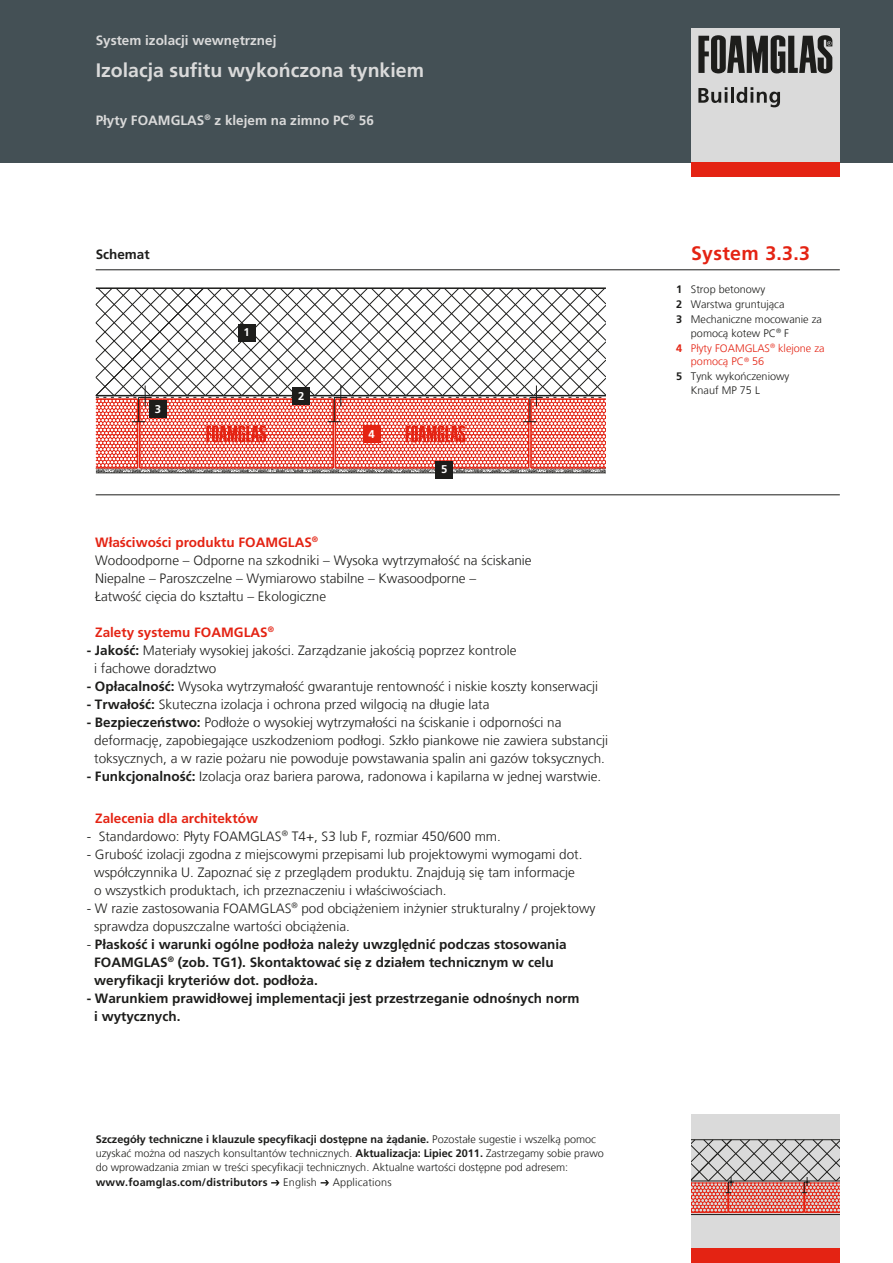
<style>
.page{position:relative;width:893px;height:1263px;background:#fff}
.page>*{position:absolute;margin:0;border:0;box-sizing:border-box;transform-origin:0 0}
.t1{font:700 19.5px "Frutiger LT Com";color:#dadada}
.t2{font:700 19.5px "Frutiger LT Com";letter-spacing:.015em;color:#e42313}
.t3{font:300 13.5px/18px "Frutiger LT Com";color:#1d1d1b}
.t4{font:700 13.5px/18px "Frutiger LT Com";color:#1d1d1b}
.t5{font:700 13.5px "Frutiger LT Com";color:#dadada}
.t6{font:700 13.5px "Frutiger LT Com";color:#e42313}
.t7{font:700 11.25px "Frutiger LT Com";color:#fff}
.t8{font:300 10.8px/15px "Frutiger LT Com";color:#1d1d1b}
.t9{font:300 10.8px/15px "Frutiger LT Com";color:#e42313}
.t10{font:700 10.8px/15px "Frutiger LT Com";letter-spacing:.015em;color:#1d1d1b;text-align:justify}
.t11{font:700 10.8px "Frutiger LT Com";color:#e42313}
.s1{font-weight:700;color:#e42313}
.s2{font-weight:700}
.s3{font-weight:300}
.s4{color:#1d1d1b}
.s5{color:#e42313}
</style>
<div class="page">
<div style="left:0;top:0;width:893px;height:162px;background:#445055"></div>
<div style="left:691px;top:28px;width:149px;height:134px;background:#dadada"></div>
<div style="left:691px;top:162px;width:149px;height:15px;background:#e42313"></div>
<svg style="left:698px;top:35px;width:134px;height:38px"></svg>
<svg style="left:698px;top:87px;width:29px;height:16px"></svg>
<hr style="left:731px;top:87px;width:3px;height:16px;background:#1d1d1b">
<svg style="left:736px;top:87px;width:44px;height:20px"></svg>
<div style="left:691px;top:1114px;width:149px;height:134px;background:#dadada"></div>
<hr style="left:691px;top:1214px;width:149px;height:1px;background:#1d1d1b">
<svg style="left:691px;top:1139px;width:149px;height:74px"></svg>
<svg style="left:95px;top:287px;width:511px;height:186px"></svg>
<div style="left:691px;top:1248px;width:149px;height:15px;background:#e42313"></div>
<hr style="left:96px;top:270px;width:744px;height:1px;background:#1d1d1b">
<hr style="left:96px;top:495px;width:744px;height:1px;background:#1d1d1b">
<div style="left:238px;top:324px;width:17px;height:17px;background:#1d1d1b"></div>
<div style="left:436px;top:461px;width:17px;height:17px;background:#1d1d1b"></div>
<div style="left:363px;top:425px;width:17px;height:17px;background:#e42313"></div>
<div style="left:293px;top:388px;width:17px;height:17px;background:#1d1d1b"></div>
<div style="left:150px;top:401px;width:17px;height:17px;background:#1d1d1b"></div>
<svg style="left:271px;top:1180px;width:9px;height:5px"></svg>
<svg style="left:321px;top:1180px;width:8px;height:5px"></svg>
<p class="t5" style="left:96px;top:32px;width:182px">System izolacji wewnętrznej</p>
<h1 class="t1" style="left:96px;top:59px;width:330px">Izolacja sufitu wykończona tynkiem</h1>
<p class="t5" style="left:96px;top:112px;width:280px">Płyty FOAMGLAS<sup>®</sup> z klejem na zimno PC<sup>®</sup> 56</p>
<p class="t4" style="left:96px;top:245px;width:56px">Schemat</p>
<p class="t7" style="left:155px;top:403px;width:8px">3</p>
<p class="t7" style="left:243px;top:326px;width:8px">1</p>
<p class="t7" style="left:298px;top:390px;width:8px">2</p>
<p class="t7" style="left:369px;top:427px;width:8px">4</p>
<p class="t7" style="left:441px;top:463px;width:8px">5</p>
<p class="t3" style="left:95px;top:533px;width:438px"><span class="s1">Właściwości produktu FOAMGLAS</span><sup>®<br></sup>Wodoodporne – Odporne na szkodniki – Wysoka wytrzymałość na ściskanie Niepalne – Paroszczelne – Wymiarowo stabilne – Kwasoodporne –<br>Łatwość cięcia do kształtu – Ekologiczne</p>
<p class="t6" style="left:95px;top:624px;width:180px">Zalety systemu FOAMGLAS<sup>®</sup></p>
<p class="t3" style="left:94px;top:641px;width:424px;text-indent:-8px"><span class="s2">- Jakość:</span> Materiały wysokiej jakości. Zarządzanie jakością poprzez kontrole i fachowe doradztwo</p>
<p class="t3" style="left:87px;top:677px;width:513px"><span class="s2">- Opłacalność:</span> Wysoka wytrzymałość gwarantuje rentowność i niskie koszty konserwacji</p>
<p class="t3" style="left:87px;top:695px;width:404px"><span class="s2">- Trwałość:</span> Skuteczna izolacja i ochrona przed wilgocią na długie lata</p>
<p class="t3" style="left:94px;top:713px;width:515px;text-indent:-8px"><span class="s2">- Bezpieczeństwo:</span> Podłoże o wysokiej wytrzymałości na ściskanie i odporności na deformację, zapobiegające uszkodzeniom podłogi. Szkło piankowe nie zawiera substancji toksycznych, a w razie pożaru nie powoduje powstawania spalin ani gazów toksycznych.</p>
<p class="t3" style="left:87px;top:767px;width:516px"><span class="s2">- Funkcjonalność:</span> Izolacja oraz bariera parowa, radonowa i kapilarna w jednej warstwie.</p>
<p class="t6" style="left:95px;top:810px;width:164px">Zalecenia dla architektów</p>
<p class="t3" style="left:87px;top:827px;width:416px">- Standardowo: Płyty FOAMGLAS<sup>®</sup> T4+, S3 lub F, rozmiar 450/600 mm.</p>
<p class="t3" style="left:94px;top:845px;width:490px;text-indent:-8px">- Grubość izolacji zgodna z miejscowymi przepisami lub projektowymi wymogami dot. współczynnika U. Zapoznać się z przeglądem produktu. Znajdują się tam informacje o wszystkich produktach, ich przeznaczeniu i właściwościach.</p>
<p class="t3" style="left:94px;top:899px;width:503px;text-indent:-7px">- W razie zastosowania FOAMGLAS<sup>®</sup> pod obciążeniem inżynier strukturalny / projektowy sprawdza dopuszczalne wartości obciążenia.</p>
<p class="t4" style="left:94px;top:935px;width:474px;text-indent:-8px"><span class="s3">-</span> Płaskość i warunki ogólne podłoża należy uwzględnić podczas stosowania<br>FOAMGLAS<sup>®</sup> (zob. TG1). Skontaktować się z działem technicznym w celu weryfikacji kryteriów dot. podłoża.</p>
<p class="t4" style="left:94px;top:989px;width:487px;text-indent:-8px">- Warunkiem prawidłowej implementacji jest przestrzeganie odnośnych norm i wytycznych.</p>
<p class="t8" style="left:96px;top:1132px;width:510px;line-height:14.2px"><span class="s2">Szczegóły techniczne i klauzule specyfikacji dostępne na żądanie.</span> Pozostałe sugestie i wszelką pomoc uzyskać można od naszych konsultantów technicznych. <span class="s2">Aktualizacja: Lipiec 2011.</span> Zastrzegamy sobie prawo do wprowadzania zmian w treści specyfikacji technicznych. Aktualne wartości dostępne pod adresem:</p>
<p class="t10" style="left:96px;top:1174px;width:173px">www.foamglas.com/distributors</p>
<p class="t8" style="left:283px;top:1174px;width:35px">English</p>
<p class="t8" style="left:333px;top:1174px;width:60px">Applications</p>
<p class="t10" style="left:676px;top:282px;width:8px">1<br>2<br>3</p>
<p class="t11" style="left:676px;top:342px;width:8px">4</p>
<p class="t10" style="left:676px;top:369px;width:8px">5</p>
<h1 class="t2" style="left:691px;top:242px;width:121px">System 3.3.3</h1>
<p class="t8" style="left:691px;top:282px;width:133px">Strop betonowy<br>Warstwa gruntująca<br>Mechaniczne mocowanie za</p>
<p class="t9" style="left:691px;top:326px;width:135px"><span class="s4">pomocą kotew PC</span><sup>®</sup> <span class="s4">F<br></span>Płyty FOAMGLAS<sup>®</sup> klejone za</p>
<p class="t8" style="left:691px;top:354px;width:100px"><span class="s5">pomocą PC</span><sup>®</sup> <span class="s5">56<br></span>Tynk wykończeniowy</p>
<p class="t8" style="left:691px;top:383px;width:70px">Knauf MP 75 L</p>
</div>
